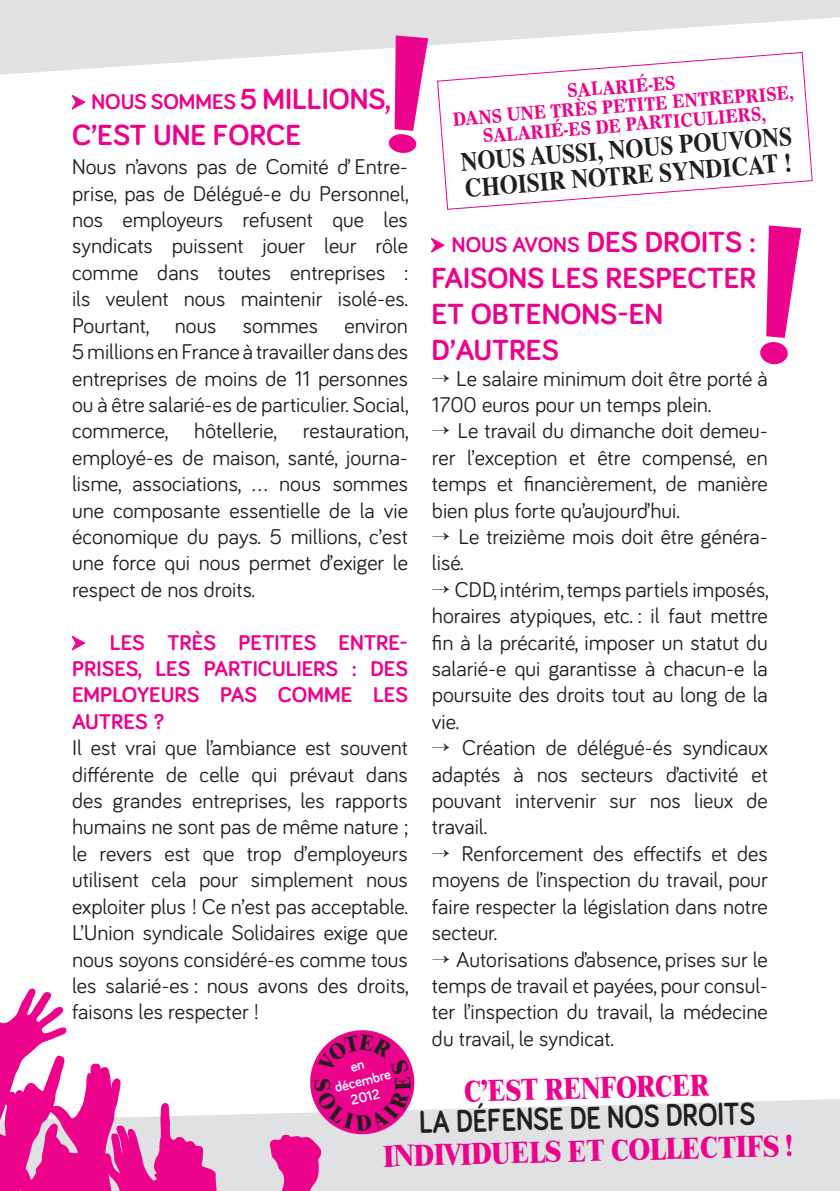
<style>
.page{position:relative;width:840px;height:1191px;background:#fff}
.page>*{position:absolute;margin:0;border:0;box-sizing:border-box;transform-origin:0 0}
.t1{font:700 32.6px "Bariol";color:#231f20;scale:.84 1}
.t2{font:700 30px/36px "Bariol";color:#ed028c}
.t3{font:800 29.4px "Times LT Std";color:#ed028c;scale:.88 1}
.t4{font:800 29.4px "Times LT Std";color:#ed028c;scale:.84 1}
.t5{font:700 26.4px/26.2px "Times LT Std";color:#231f20;scale:.88 1}
.t6{font:22px/26.4px "Bariol";color:#231f20;text-align:justify}
.t7{font:700 22px/26.4px "Bariol";color:#ed028c}
.t8{font:700 19.2px/19.2px "Times Europa LT Std";color:#ed028c;text-align:center;scale:.88 1}
.t9{font:700 14.4px/16.4px "Bariol";color:#fff;text-align:center}
.s1{font-family:"Pointers";font-weight:400;font-size:21.8px}
.s2{font-size:30px}
.s3{font-size:22px}
</style>
<div class="page">
<div style="left:0;top:0;width:839px;height:1191px;background:#e0e1e3"></div>
<div style="left:0;top:17px;width:839px;height:1093px;background:#fff"></div>
<svg style="left:71px;top:635px;width:15px;height:16px"></svg>
<div style="left:436px;top:51px;width:376px;height:159px;background:#fff"></div>
<svg style="left:0;top:988px;width:323px;height:203px;fill:#fff"></svg>
<svg style="left:71px;top:94px;width:15px;height:16px"></svg>
<svg style="left:388px;top:35px;width:40px;height:118px;background:#f368ba"></svg>
<svg style="left:430px;top:237px;width:15px;height:16px"></svg>
<svg style="left:759px;top:225px;width:42px;height:140px;background:#f471be"></svg>
<svg style="left:304px;top:1024px;width:115px;height:115px;background:#ef58b1"></svg>
<p class="t7" style="left:72px;top:87px;width:320px"><span class="s1">b</span> NOUS SOMMES <span class="s2">5 MILLIONS,</span></p>
<h2 class="t2" style="left:72px;top:115px;width:230px">C’EST UNE FORCE</h2>
<p class="t6" style="left:72px;top:153px;width:338px">Nous n’avons pas de Comité d’ Entre&shy;prise, pas de Délégué-e du Personnel, nos employeurs refusent que les syndicats puissent jouer leur rôle comme dans toutes entreprises : ils veulent nous maintenir isolé-es.<br>Pourtant, nous sommes environ 5 millions en France à travailler dans des entreprises de moins de 11 personnes ou à être salarié-es de particulier. Social, commerce, hôtellerie, restauration, employé-es de maison, santé, journa&shy;lisme, associations, … nous sommes une composante essentielle de la vie économique du pays. 5 millions, c’est une force qui nous permet d’exiger le respect de nos droits.</p>
<p class="t7" style="left:72px;top:628px;width:337px"><span class="s1">b</span> LES TRÈS PETITES ENTRE-<br>PRISES, LES PARTICULIERS : DES<br>EMPLOYEURS PAS COMME LES<br>AUTRES ?</p>
<p class="t6" style="left:72px;top:733px;width:338px">Il est vrai que l’ambiance est souvent différente de celle qui prévaut dans des grandes entreprises, les rapports humains ne sont pas de même nature ; le revers est que trop d’employeurs utilisent cela pour simplement nous exploiter plus ! Ce n’est pas acceptable.<br>L’Union syndicale Solidaires exige que nous soyons considéré-es comme tous les salarié-es : nous avons des droits, faisons les respecter !</p>
<p class="t8" style="left:450px;top:88px;width:389px;rotate:-4deg">Salarié-es<br>dans une Très Petite Entreprise,<br>Salarié-es de Particuliers,</p>
<p class="t5" style="left:459px;top:147px;width:379px;rotate:-4deg">nous aussi, nous pouvons choisir notre syndicat !</p>
<h2 class="t2" style="left:431px;top:222px;width:326px"><span class="s1">b</span> <span class="s3">NOUS AVONS</span> DES DROITS :<br>FAISONS LES RESPECTER<br>ET OBTENONS-EN<br>D’AUTRES</h2>
<p class="t6" style="left:432px;top:364px;width:337px">→ Le salaire minimum doit être porté à<br>1700 euros pour un temps plein.</p>
<p class="t6" style="left:432px;top:417px;width:337px">→ Le travail du dimanche doit demeu&shy;rer l’exception et être compensé, en temps et financièrement, de manière bien plus forte qu’aujourd’hui.</p>
<p class="t6" style="left:432px;top:522px;width:337px">→ Le treizième mois doit être généra&shy;lisé.</p>
<p class="t6" style="left:432px;top:575px;width:338px">→ CDD, intérim, temps partiels imposés, horaires atypiques, etc. : il faut mettre fin à la précarité, imposer un statut du salarié-e qui garantisse à chacun-e la poursuite des droits tout au long de la vie.</p>
<p class="t6" style="left:432px;top:733px;width:337px">→ Création de délégué-és syndicaux adaptés à nos secteurs d’activité et pouvant intervenir sur nos lieux de travail.</p>
<p class="t6" style="left:432px;top:839px;width:337px">→ Renforcement des effectifs et des moyens de l’inspection du travail, pour faire respecter la législation dans notre secteur.</p>
<p class="t6" style="left:432px;top:945px;width:337px">→ Autorisations d’absence, prises sur le temps de travail et payées, pour consul&shy;ter l’inspection du travail, la médecine du travail, le syndicat.</p>
<p class="t9" style="left:333px;top:1079px;width:59px;rotate:-14deg">DÉCEMBRE<br>2012</p>
<h3 class="t4" style="left:464px;top:1072px;width:292px;rotate:-1deg">c’est renforcer</h3>
<h1 class="t1" style="left:418px;top:1101px;width:397px;rotate:-2deg">L A DÉFENSE DE NOS DROITS</h1>
<h3 class="t3" style="left:382px;top:1139px;width:466px;rotate:-2deg">individuels et collectifs !</h3>
</div>
